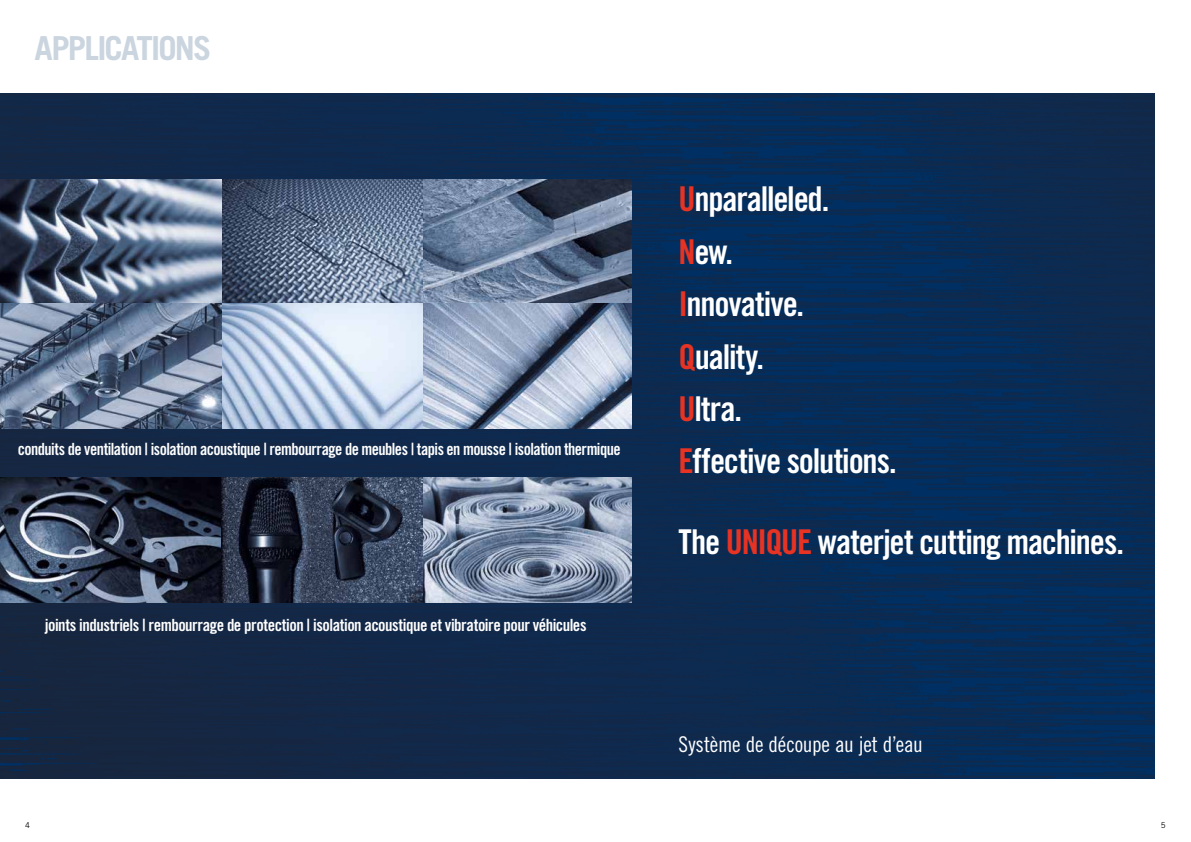
<style>
.page{position:relative;width:1191px;height:842px;background:#fff}
.page>*{position:absolute;margin:0;border:0;box-sizing:border-box;transform-origin:0 0}
.t1{font:34.2px/52.4px "Trade Gothic LT Std Bd Cn 20";letter-spacing:-.035em;color:#fff}
.t2{font:700 33.1px "Trade Gothic LT Std";letter-spacing:-.055em;color:#cbd5df}
.t3{font:21.7px "Trade Gothic LT Std Cn 18";letter-spacing:-.01em;color:#fff}
.t4{font:16.8px "Trade Gothic LT Std Bd Cn 20";letter-spacing:-.03em;color:#fff}
.t5{font:8px "Trade Gothic LT Std";color:#000}
.s1{color:#e63323}
</style>
<div class="page">
<img style="left:0;top:94px;width:1154px;height:685px">
<img style="left:221px;top:180px;width:410px;height:124px">
<img style="left:0;top:180px;width:221px;height:124px">
<img style="left:0;top:304px;width:631px;height:124px">
<img style="left:0;top:478px;width:631px;height:124px">
<h2 class="t2" style="left:35px;top:28px;width:178px">APPLICATIONS</h2>
<p class="t4" style="left:18px;top:439px;width:604px">conduits de ventilation | isolation acoustique | rembourrage de meubles | tapis en mousse | isolation thermique</p>
<p class="t4" style="left:45px;top:615px;width:543px">joints industriels | rembourrage de protection | isolation acoustique et vibratoire pour véhicules</p>
<h1 class="t1" style="left:678px;top:172px;width:220px"><span class="s1">U</span>nparalleled.<br><span class="s1">N</span>ew.<br><span class="s1">I</span>nnovative.<br><span class="s1">Q</span>uality.<br><span class="s1">U</span>ltra.<br><span class="s1">E</span>ffective solutions.</h1>
<h1 class="t1" style="left:678px;top:515px;width:447px">The <span class="s1">UNIQUE</span> waterjet cutting machines.</h1>
<p class="t3" style="left:678px;top:732px;width:246px">Système de découpe au jet d’eau</p>
<p class="t5" style="left:25px;top:820px;width:6px">4</p>
<p class="t5" style="left:1160px;top:820px;width:6px">5</p>
</div>
